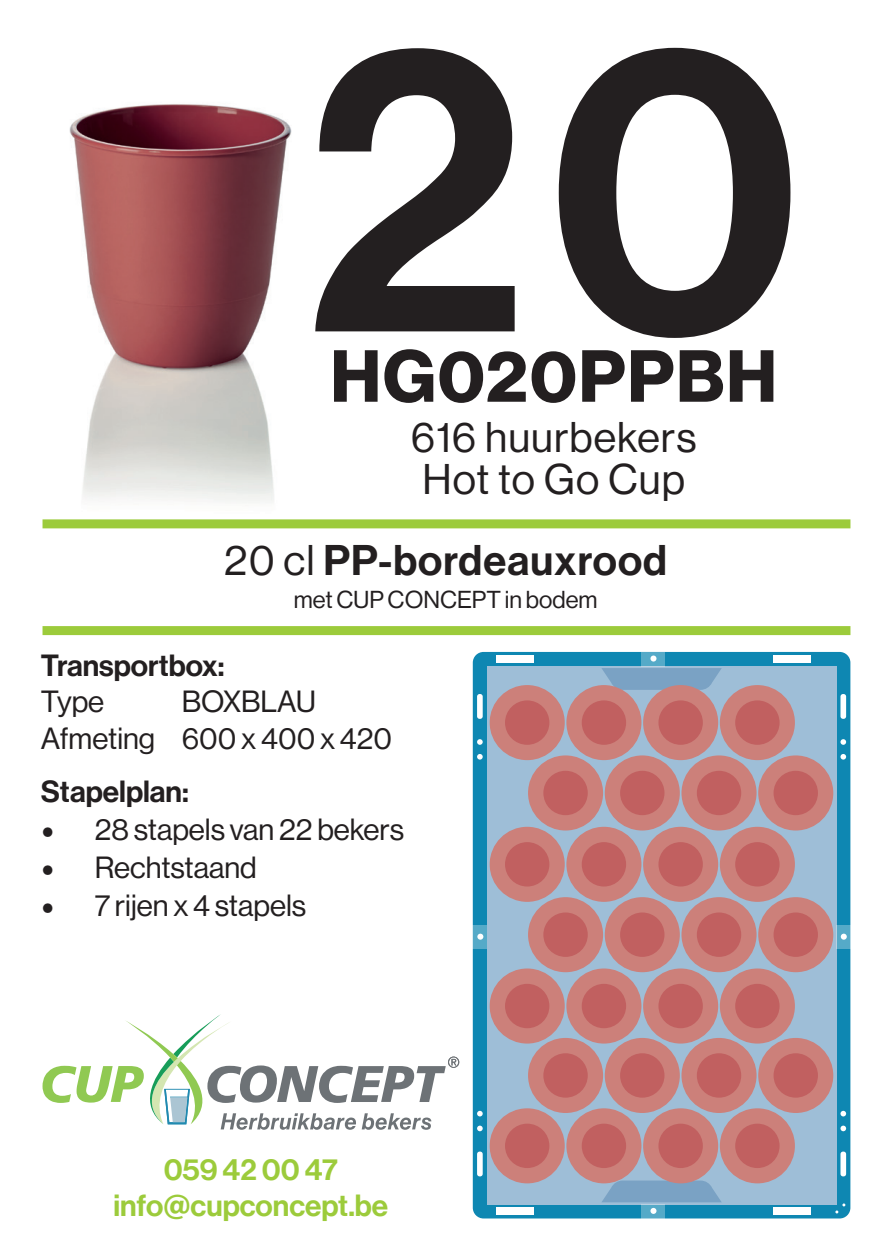
<style>
.page{position:relative;width:893px;height:1259px;background:#fff}
.page>*{position:absolute;margin:0;border:0;box-sizing:border-box;transform-origin:0 0}
.t1{font:405px "Neue Haas Display Mediu";color:#231f20}
.t2{font:700 72px "Neue Haas Display";letter-spacing:.025em;color:#231f20}
.t3{font:42px/42px "Neue Haas Display";letter-spacing:.025em;color:#231f20}
.t4{font:42px "Neue Haas Display Mediu";letter-spacing:.025em;color:#231f20}
.t5{font:30px/36px "Neue Haas Display";color:#231f20}
.t6{font:30px/36px "Neue Haas Display Mediu";color:#9ccb3b;text-align:center}
.t7{font:30px "Neue Haas Display Mediu";color:#231f20}
.t8{font:24px "Neue Haas Display";color:#231f20}
.s1{font-family:"Neue Haas Display"}
.s2{font-family:"Minion Pro";font-size:36px}
</style>
<div class="page">
<img style="left:67px;top:104px;width:225px;height:425px">
<svg style="left:43px;top:1014px;width:416px;height:115px"></svg>
<div style="left:473px;top:652px;width:377px;height:566px;background:#0e87b2;border-radius:11px"></div>
<div style="left:487px;top:666px;width:349px;height:538px;background:#9ebed7"></div>
<div style="left:773px;top:1207px;width:38px;height:8px;background:#fff"></div>
<div style="left:496px;top:1207px;width:38px;height:8px;background:#fff"></div>
<div style="left:642px;top:1204px;width:23px;height:14px;background:#55aac8"></div>
<svg style="left:650px;top:1208px;width:6px;height:6px"></svg>
<div style="left:773px;top:655px;width:38px;height:7px;background:#fff"></div>
<div style="left:496px;top:655px;width:38px;height:7px;background:#fff"></div>
<div style="left:642px;top:652px;width:23px;height:14px;background:#55aac8"></div>
<div style="left:836px;top:925px;width:14px;height:23px;background:#55aac8"></div>
<svg style="left:841px;top:933px;width:6px;height:6px"></svg>
<div style="left:840px;top:694px;width:6px;height:25px;background:#fff;border-radius:3px"></div>
<svg style="left:840px;top:739px;width:6px;height:6px"></svg>
<svg style="left:840px;top:754px;width:6px;height:5px"></svg>
<div style="left:840px;top:1151px;width:6px;height:25px;background:#fff;border-radius:3px"></div>
<svg style="left:840px;top:1125px;width:6px;height:6px"></svg>
<svg style="left:840px;top:1110px;width:6px;height:6px"></svg>
<div style="left:473px;top:925px;width:14px;height:23px;background:#55aac8"></div>
<div style="left:477px;top:694px;width:6px;height:25px;background:#fff;border-radius:3px"></div>
<svg style="left:477px;top:739px;width:6px;height:6px"></svg>
<svg style="left:477px;top:754px;width:6px;height:5px"></svg>
<div style="left:477px;top:1151px;width:6px;height:25px;background:#fff;border-radius:3px"></div>
<svg style="left:477px;top:1125px;width:6px;height:6px"></svg>
<svg style="left:477px;top:1110px;width:6px;height:6px"></svg>
<svg style="left:835px;top:1203px;width:10px;height:10px"></svg>
<svg style="left:650px;top:655px;width:6px;height:6px"></svg>
<svg style="left:477px;top:933px;width:6px;height:6px"></svg>
<svg style="left:602px;top:668px;width:120px;height:22px;background:#7ea5c5"></svg>
<svg style="left:601px;top:1180px;width:120px;height:22px;background:#7fa5c5"></svg>
<div style="left:490px;top:685px;width:75px;height:75px;background:#cc807a;border-radius:50%"></div>
<div style="left:505px;top:700px;width:44px;height:45px;background:#c16060;border-radius:50%"></div>
<div style="left:566px;top:685px;width:75px;height:75px;background:#cc807a;border-radius:50%"></div>
<div style="left:582px;top:700px;width:44px;height:45px;background:#c16060;border-radius:50%"></div>
<div style="left:643px;top:685px;width:75px;height:75px;background:#cc807a;border-radius:50%"></div>
<div style="left:658px;top:700px;width:45px;height:45px;background:#c16060;border-radius:50%"></div>
<div style="left:720px;top:685px;width:75px;height:75px;background:#cc807a;border-radius:50%"></div>
<div style="left:735px;top:700px;width:45px;height:45px;background:#c16060;border-radius:50%"></div>
<div style="left:528px;top:755px;width:75px;height:75px;background:#cc807a;border-radius:50%"></div>
<div style="left:543px;top:771px;width:45px;height:44px;background:#c16060;border-radius:50%"></div>
<div style="left:605px;top:755px;width:75px;height:75px;background:#cc807a;border-radius:50%"></div>
<div style="left:620px;top:771px;width:44px;height:44px;background:#c16060;border-radius:50%"></div>
<div style="left:681px;top:755px;width:75px;height:75px;background:#cc807a;border-radius:50%"></div>
<div style="left:697px;top:771px;width:44px;height:44px;background:#c16060;border-radius:50%"></div>
<div style="left:758px;top:755px;width:75px;height:75px;background:#cc807a;border-radius:50%"></div>
<div style="left:774px;top:771px;width:44px;height:44px;background:#c16060;border-radius:50%"></div>
<div style="left:490px;top:827px;width:75px;height:75px;background:#cc807a;border-radius:50%"></div>
<div style="left:505px;top:842px;width:44px;height:44px;background:#c16060;border-radius:50%"></div>
<div style="left:566px;top:827px;width:75px;height:75px;background:#cc807a;border-radius:50%"></div>
<div style="left:582px;top:842px;width:44px;height:44px;background:#c16060;border-radius:50%"></div>
<div style="left:643px;top:827px;width:75px;height:75px;background:#cc807a;border-radius:50%"></div>
<div style="left:658px;top:842px;width:45px;height:44px;background:#c16060;border-radius:50%"></div>
<div style="left:720px;top:827px;width:75px;height:75px;background:#cc807a;border-radius:50%"></div>
<div style="left:735px;top:842px;width:45px;height:44px;background:#c16060;border-radius:50%"></div>
<div style="left:528px;top:897px;width:75px;height:75px;background:#cc807a;border-radius:50%"></div>
<div style="left:543px;top:912px;width:45px;height:45px;background:#c16060;border-radius:50%"></div>
<div style="left:605px;top:897px;width:75px;height:75px;background:#cc807a;border-radius:50%"></div>
<div style="left:620px;top:912px;width:44px;height:45px;background:#c16060;border-radius:50%"></div>
<div style="left:681px;top:897px;width:75px;height:75px;background:#cc807a;border-radius:50%"></div>
<div style="left:697px;top:912px;width:44px;height:45px;background:#c16060;border-radius:50%"></div>
<div style="left:758px;top:897px;width:75px;height:75px;background:#cc807a;border-radius:50%"></div>
<div style="left:774px;top:912px;width:44px;height:45px;background:#c16060;border-radius:50%"></div>
<div style="left:490px;top:968px;width:75px;height:75px;background:#cc807a;border-radius:50%"></div>
<div style="left:505px;top:984px;width:44px;height:44px;background:#c16060;border-radius:50%"></div>
<div style="left:566px;top:968px;width:75px;height:75px;background:#cc807a;border-radius:50%"></div>
<div style="left:582px;top:984px;width:44px;height:44px;background:#c16060;border-radius:50%"></div>
<div style="left:643px;top:968px;width:75px;height:75px;background:#cc807a;border-radius:50%"></div>
<div style="left:658px;top:984px;width:45px;height:44px;background:#c16060;border-radius:50%"></div>
<div style="left:720px;top:968px;width:75px;height:75px;background:#cc807a;border-radius:50%"></div>
<div style="left:735px;top:984px;width:45px;height:44px;background:#c16060;border-radius:50%"></div>
<div style="left:490px;top:1108px;width:75px;height:75px;background:#cc807a;border-radius:50%"></div>
<div style="left:505px;top:1123px;width:44px;height:45px;background:#c16060;border-radius:50%"></div>
<div style="left:566px;top:1108px;width:75px;height:75px;background:#cc807a;border-radius:50%"></div>
<div style="left:582px;top:1123px;width:44px;height:45px;background:#c16060;border-radius:50%"></div>
<div style="left:643px;top:1108px;width:75px;height:75px;background:#cc807a;border-radius:50%"></div>
<div style="left:658px;top:1123px;width:45px;height:45px;background:#c16060;border-radius:50%"></div>
<div style="left:720px;top:1108px;width:75px;height:75px;background:#cc807a;border-radius:50%"></div>
<div style="left:735px;top:1123px;width:45px;height:45px;background:#c16060;border-radius:50%"></div>
<div style="left:528px;top:1038px;width:75px;height:75px;background:#cc807a;border-radius:50%"></div>
<div style="left:543px;top:1053px;width:45px;height:44px;background:#c16060;border-radius:50%"></div>
<div style="left:605px;top:1038px;width:75px;height:75px;background:#cc807a;border-radius:50%"></div>
<div style="left:620px;top:1053px;width:44px;height:44px;background:#c16060;border-radius:50%"></div>
<div style="left:681px;top:1038px;width:75px;height:75px;background:#cc807a;border-radius:50%"></div>
<div style="left:697px;top:1053px;width:44px;height:44px;background:#c16060;border-radius:50%"></div>
<div style="left:758px;top:1038px;width:75px;height:75px;background:#cc807a;border-radius:50%"></div>
<div style="left:774px;top:1053px;width:44px;height:44px;background:#c16060;border-radius:50%"></div>
<div style="left:43px;top:626px;width:807px;height:9px;background:#9ccb3b"></div>
<div style="left:43px;top:519px;width:807px;height:9px;background:#9ccb3b"></div>
<h1 class="t1" style="left:305px;top:-45px;width:499px">20</h1>
<h2 class="t2" style="left:330px;top:334px;width:448px">HG020PPBH</h2>
<h3 class="t3" style="left:411px;top:416px;width:287px">616 huurbekers<br>Hot to Go Cup</h3>
<h3 class="t4" style="left:224px;top:536px;width:444px"><span class="s1">20 cl</span> PP-bordeauxrood</h3>
<p class="t8" style="left:294px;top:586px;width:305px">met CUP CONCEPT in bodem</p>
<p class="t7" style="left:41px;top:648px;width:185px">Transportbox:</p>
<p class="t5" style="left:41px;top:684px;width:65px">Type</p>
<p class="t5" style="left:41px;top:684px;width:353px;text-indent:141px">BOXBLAU<br>Afmeting 600 x 400 x 420</p>
<p class="t7" style="left:41px;top:773px;width:149px">Stapelplan:</p>
<p class="t5" style="left:41px;top:811px;width:365px"><span class="s2">•</span> 28 stapels van 22 bekers</p>
<p class="t5" style="left:41px;top:849px;width:218px"><span class="s2">•</span> Rechtstaand</p>
<p class="t5" style="left:41px;top:887px;width:267px"><span class="s2">•</span> 7 rijen x 4 stapels</p>
<p class="t6" style="left:113px;top:1152px;width:276px">059 42 00 47 info@cupconcept.be</p>
</div>
